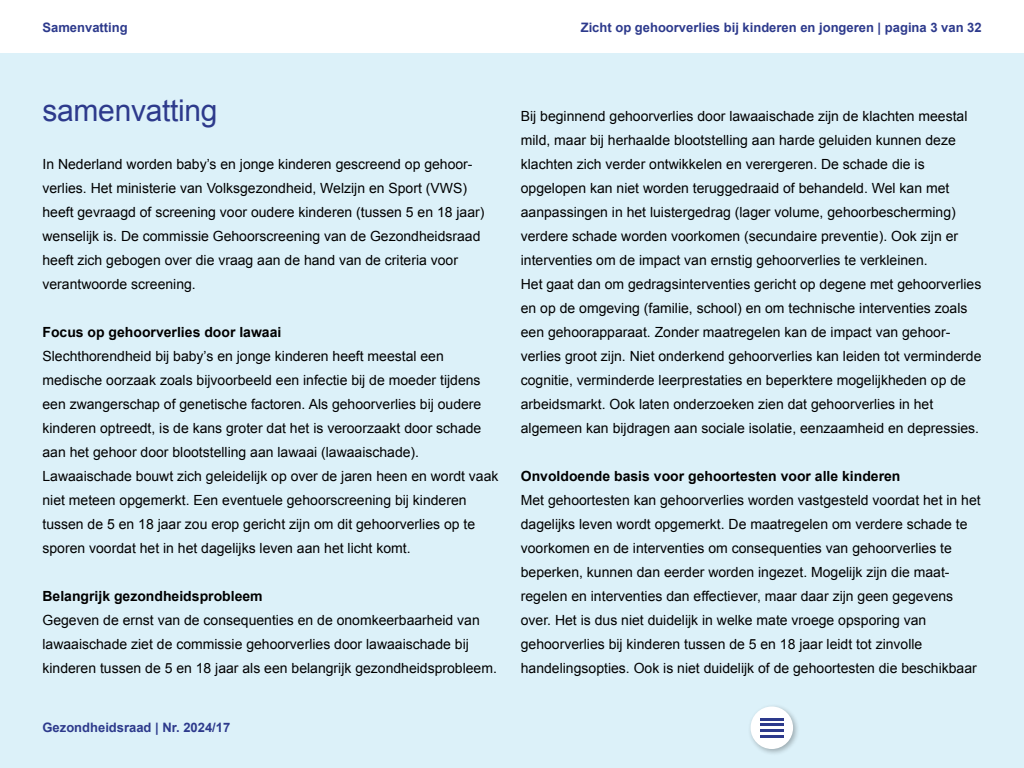
<style>
.page{position:relative;width:1024px;height:768px;background:#fff}
.page>*{position:absolute;margin:0;border:0;box-sizing:border-box;transform-origin:0 0}
.Hoofdstuk_Titel_z_nr{font:30px "Arial";letter-spacing:-.01em;color:#2d3a8c}
.Plat_z_ruimte{font:14px/24px "Arial";color:#000}
.Kop_z_nr_vet{font:700 14px "Arial";color:#000}
.t1{font:700 13px "Arial";color:#2d3a8c}
</style>
<div class="page">
<div style="left:0;top:54px;width:1024px;height:714px;background:#dcf1f9"></div>
<div style="left:747px;top:703px;width:53px;height:53px;background:#000;opacity:.3"></div>
<div style="left:751px;top:707px;width:42px;height:42px;background:#fff;border-radius:50%"></div>
<hr style="left:760px;top:718px;width:24px;height:2px;background:#2d3a8c">
<hr style="left:760px;top:724px;width:24px;height:2px;background:#2d3a8c">
<hr style="left:760px;top:730px;width:24px;height:2px;background:#2d3a8c">
<hr style="left:760px;top:735px;width:24px;height:2px;background:#2d3a8c">
<p class="t1" style="left:43px;top:19px;width:87px">Samenvatting</p>
<p class="t1" style="left:581px;top:19px;width:402px">Zicht op gehoorverlies bij kinderen en jongeren | pagina 3 van 32</p>
<h1 class="Hoofdstuk_Titel_z_nr" style="left:43px;top:91px;width:177px">samenvatting</h1>
<p class="Plat_z_ruimte" style="left:43px;top:152px;width:444px">In Nederland worden baby’s en jonge kinderen gescreend op gehoor&shy;verlies. Het ministerie van Volksgezondheid, Welzijn en Sport (VWS) heeft gevraagd of screening voor oudere kinderen (tussen 5 en 18 jaar) wenselijk is. De commissie Gehoorscreening van de Gezondheidsraad heeft zich gebogen over die vraag aan de hand van de criteria voor verantwoorde screening.</p>
<h2 class="Kop_z_nr_vet" style="left:43px;top:323px;width:240px">Focus op gehoorverlies door lawaai</h2>
<p class="Plat_z_ruimte" style="left:43px;top:344px;width:457px">Slechthorendheid bij baby’s en jonge kinderen heeft meestal een medische oorzaak zoals bijvoorbeeld een infectie bij de moeder tijdens een zwangerschap of genetische factoren. Als gehoorverlies bij oudere kinderen optreedt, is de kans groter dat het is veroorzaakt door schade aan het gehoor door blootstelling aan lawaai (lawaaischade).<br>Lawaaischade bouwt zich geleidelijk op over de jaren heen en wordt vaak niet meteen opgemerkt. Een eventuele gehoorscreening bij kinderen tussen de 5 en 18 jaar zou erop gericht zijn om dit gehoorverlies op te sporen voordat het in het dagelijks leven aan het licht komt.</p>
<h2 class="Kop_z_nr_vet" style="left:43px;top:587px;width:222px">Belangrijk gezondheidsprobleem</h2>
<p class="Plat_z_ruimte" style="left:43px;top:608px;width:456px">Gegeven de ernst van de consequenties en de onomkeerbaarheid van lawaaischade ziet de commissie gehoorverlies door lawaaischade bij kinderen tussen de 5 en 18 jaar als een belangrijk gezondheidsprobleem.</p>
<p class="t1" style="left:43px;top:719px;width:189px">Gezondheidsraad | Nr. 2024/17</p>
<p class="Plat_z_ruimte" style="left:521px;top:104px;width:462px">Bij beginnend gehoorverlies door lawaaischade zijn de klachten meestal mild, maar bij herhaalde blootstelling aan harde geluiden kunnen deze klachten zich verder ontwikkelen en verergeren. De schade die is opgelopen kan niet worden teruggedraaid of behandeld. Wel kan met aanpassingen in het luistergedrag (lager volume, gehoorbescherming) verdere schade worden voorkomen (secundaire preventie). Ook zijn er interventies om de impact van ernstig gehoorverlies te verkleinen.<br>Het gaat dan om gedragsinterventies gericht op degene met gehoorverlies en op de omgeving (familie, school) en om technische interventies zoals een gehoorapparaat. Zonder maatregelen kan de impact van gehoor&shy;verlies groot zijn. Niet onderkend gehoorverlies kan leiden tot verminderde cognitie, verminderde leerprestaties en beperktere mogelijkheden op de arbeidsmarkt. Ook laten onderzoeken zien dat gehoorverlies in het algemeen kan bijdragen aan sociale isolatie, eenzaamheid en depressies.</p>
<h2 class="Kop_z_nr_vet" style="left:521px;top:467px;width:381px">Onvoldoende basis voor gehoortesten voor alle kinderen</h2>
<p class="Plat_z_ruimte" style="left:521px;top:488px;width:461px">Met gehoortesten kan gehoorverlies worden vastgesteld voordat het in het dagelijks leven wordt opgemerkt. De maatregelen om verdere schade te voorkomen en de interventies om consequenties van gehoorverlies te beperken, kunnen dan eerder worden ingezet. Mogelijk zijn die maat&shy;regelen en interventies dan effectiever, maar daar zijn geen gegevens over. Het is dus niet duidelijk in welke mate vroege opsporing van gehoorverlies bij kinderen tussen de 5 en 18 jaar leidt tot zinvolle handelingsopties. Ook is niet duidelijk of de gehoortesten die beschikbaar</p>
</div>
